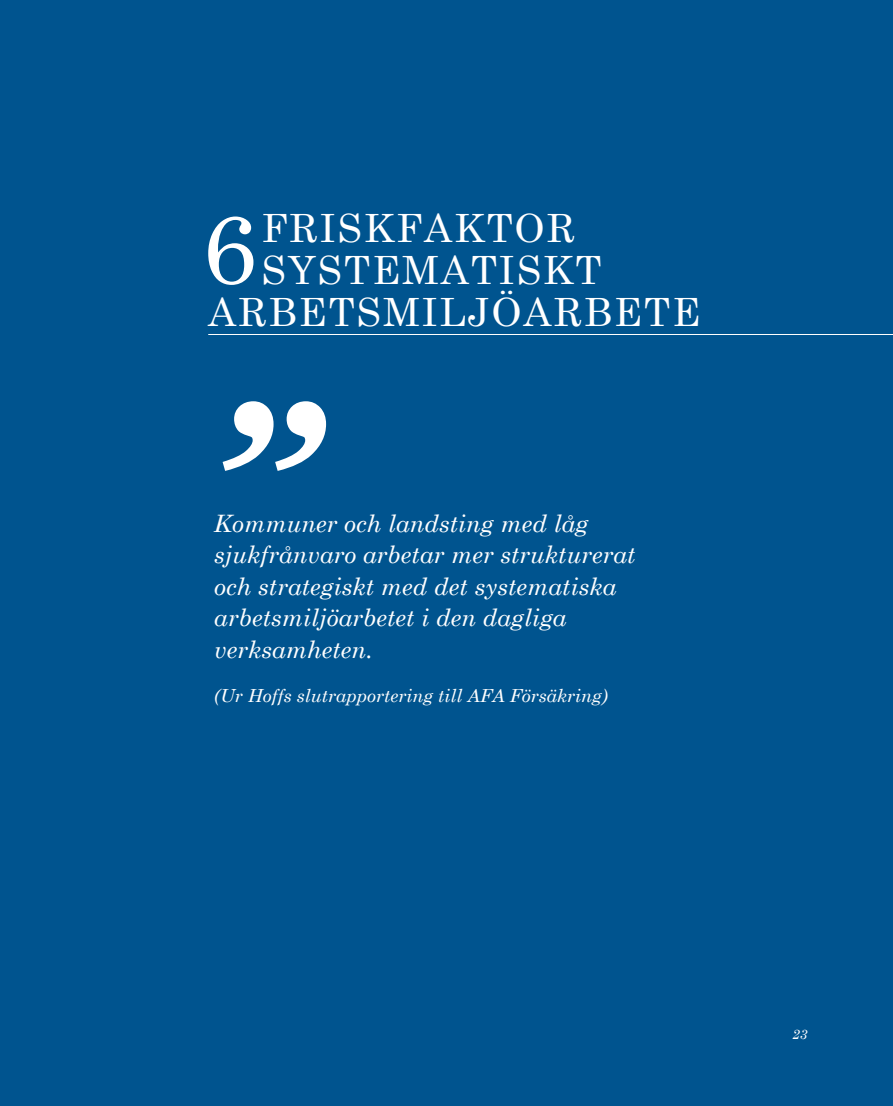
<style>
.page{position:relative;width:893px;height:1106px;background:#00548f}
.page>*{position:absolute;margin:0;border:0;box-sizing:border-box;transform-origin:0 0}
.t1{font:italic 700 216px "Century Schoolbook";color:#fff}
.t2{font:97.2px "Century Schoolbook";color:#fff}
.t3{font:39px/42px "Century Schoolbook";letter-spacing:.05em;color:#fff}
.t4{font:italic 24px/31.5px "Century Schoolbook";color:#fff}
.t5{font:italic 18px "Century Schoolbook";color:#fff}
.t6{font:italic 13.5px "Century Schoolbook";color:#fff}
</style>
<div class="page">
<hr style="left:208px;top:334px;width:685px;height:1px;background:#fff">
<h2 class="t2" style="left:203px;top:188px;width:56px">6</h2>
<h3 class="t3" style="left:262px;top:205px;width:85px">FRISKFAKTOR<br>SYSTEMATISKT</h3>
<h3 class="t3" style="left:208px;top:289px;width:30px">ARBETSMILJ</h3>
<h3 class="t3" style="left:491px;top:289px;width:63px">ÖARBETE</h3>
<h1 class="t1" style="left:208px;top:348px;width:105px">”</h1>
<p class="t4" style="left:214px;top:507px;width:423px">Kommuner och landsting med låg sjukfrånvaro arbetar mer strukturerat och strategiskt med det systematiska arbetsmiljöarbetet i den dagliga verksamheten.</p>
<p class="t5" style="left:214px;top:684px;width:395px">(Ur Hoffs slutrapportering till AFA Försäkring)</p>
<p class="t6" style="left:792px;top:1026px;width:17px">23</p>
</div>
